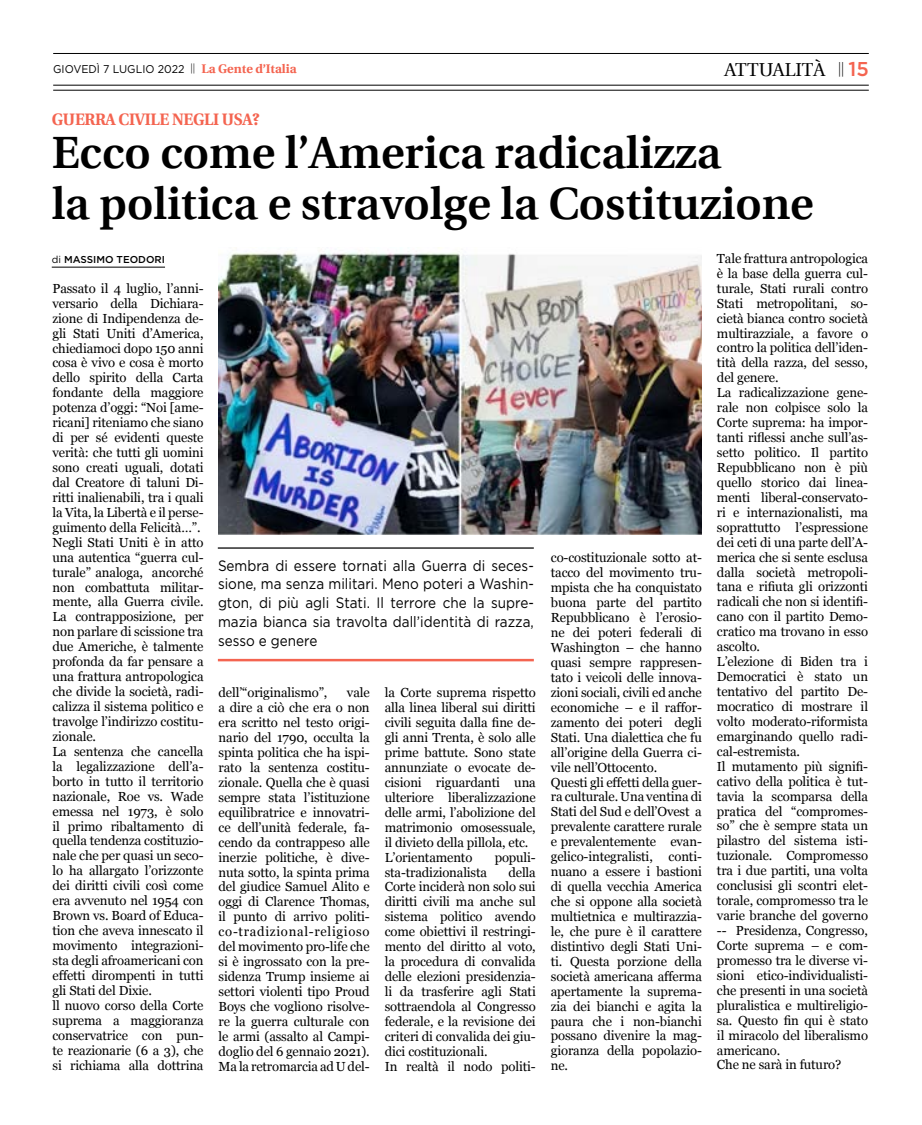
<style>
.page{position:relative;width:922px;height:1125px;background:#fff}
.page>*{position:absolute;margin:0;border:0;box-sizing:border-box;transform-origin:0 0}
.t1{font:600 45.25px/51.2px "Utopia";color:#000}
.t2{font:18.75px "Utopia";color:#000}
.t3{font:700 16.62px "Utopia";letter-spacing:-.02em;color:#f46450;scale:.95 1}
.t4{font:15px/18.8px "Gotham";color:#000;text-align:justify;scale:.9 1}
.t5{font:300 14.62px "Myriad Pro";color:#000}
.t6{font:13.12px/14.9px "Georgia";letter-spacing:-.01em;color:#000}
.t7{font:11.25px "Gotham";color:#000;scale:.95 1}
.t8{font:500 10px "Gotham";color:#000}
.s1{font-family:"Utopia";font-weight:700;font-size:12.5px;color:#f46450}
.s2{font-family:"Gotham";font-weight:500;font-size:20px;color:#f46450}
.s3{font-weight:400}
</style>
<div class="page">
<hr style="left:53px;top:53px;width:815px;height:1px;background:#000">
<hr style="left:53px;top:90px;width:815px;height:1px;background:#000">
<hr style="left:53px;top:85px;width:815px;height:1px;background:#000">
<hr style="left:52px;top:267px;width:113px;height:1px;background:#000">
<img style="left:218px;top:250px;width:483px;height:284px">
<hr style="left:218px;top:547px;width:315px;height:2px;background:#000">
<hr style="left:218px;top:659px;width:315px;height:2px;background:#f46450">
<h2 class="t2" style="left:724px;top:60px;width:102px">ATTUALITÀ</h2>
<p class="t7" style="left:53px;top:62px;width:257px">GIOVEDÌ 7 LUGLIO 2022 <sup>||</sup> <span class="s1">La Gente d’Italia</span></p>
<p class="t5" style="left:837px;top:59px;width:32px">|| <span class="s2">15</span></p>
<p class="t3" style="left:52px;top:110px;width:220px">GUERRA CIVILE NEGLI USA?</p>
<h1 class="t1" style="left:52px;top:127px;width:763px">Ecco come l’America radicalizza<br>la politica e stravolge la Costituzione</h1>
<p class="t8" style="left:52px;top:253px;width:115px"><span class="s3">di</span> MASSIMO TEODORI</p>
<p class="t6" style="left:52px;top:280px;width:152px">Passato il 4 luglio, l’anni&shy;versario della Dichiara&shy;zione di Indipendenza de&shy;gli Stati Uniti d’America, chiediamoci dopo 150 anni cosa è vivo e cosa è morto dello spirito della Carta fondante della maggiore potenza d’oggi: “Noi [ame&shy;ricani] riteniamo che siano di per sé evidenti queste verità: che tutti gli uomini sono creati uguali, dotati dal Creatore di taluni Di&shy;ritti inalienabili, tra i quali la Vita, la Libertà e il perse&shy;guimento della Felicità…”.<br>Negli Stati Uniti è in atto una autentica “guerra cul&shy;turale” analoga, ancorché non combattuta militar&shy;mente, alla Guerra civile.<br>La contrapposizione, per non parlare di scissione tra due Americhe, è talmente profonda da far pensare a una frattura antropologica che divide la società, radi&shy;calizza il sistema politico e travolge l’indirizzo costitu&shy;zionale.<br>La sentenza che cancella la legalizzazione dell’a&shy;borto in tutto il territorio nazionale, Roe vs. Wade emessa nel 1973, è solo il primo ribaltamento di quella tendenza costituzio&shy;nale che per quasi un seco&shy;lo ha allargato l’orizzonte dei diritti civili così come era avvenuto nel 1954 con<br>Brown vs. Board of Educa&shy;tion che aveva innescato il movimento integrazioni&shy;sta degli afroamericani con effetti dirompenti in tutti gli Stati del Dixie.<br>ll nuovo corso della Corte suprema a maggioranza conservatrice con pun&shy;te reazionarie (6 a 3), che si richiama alla dottrina</p>
<p class="t4" style="left:218px;top:556px;width:352px">Sembra di essere tornati alla Guerra di seces&shy;sione, ma senza militari. Meno poteri a Washin&shy;gton, di più agli Stati. Il terrore che la supre&shy;mazia bianca sia travolta dall’identità di razza, sesso e genere</p>
<p class="t6" style="left:218px;top:685px;width:152px;text-align:justify;text-indent:128px">vale a dire a ciò che era o non era scritto nel testo origi&shy;nario del 1790, occulta la spinta politica che ha ispi&shy;rato la sentenza costitu&shy;zionale. Quella che è quasi sempre stata l’istituzione equilibratrice e innovatri&shy;ce dell’unità federale, fa&shy;cendo da contrappeso alle inerzie politiche, è dive&shy;nuta sotto, la spinta prima del giudice Samuel Alito e oggi di Clarence Thomas, il punto di arrivo politi&shy;co-tradizional-religioso del movimento pro-life che si è ingrossato con la pre&shy;sidenza Trump insieme ai settori violenti tipo Proud Boys che vogliono risolve&shy;re la guerra culturale con le armi (assalto al Campi&shy;doglio del 6 gennaio 2021).<br>Ma la retromarcia ad U del-</p>
<p class="t6" style="left:384px;top:685px;width:153px">la Corte suprema rispetto alla linea liberal sui diritti civili seguita dalla fine de&shy;gli anni Trenta, è solo alle prime battute. Sono state annunziate o evocate de&shy;cisioni riguardanti una ulteriore liberalizzazione delle armi, l’abolizione del matrimonio omosessuale, il divieto della pillola, etc.<br>L’orientamento</p>
<p class="t6" style="left:218px;top:685px;width:110px">dell’“originalismo”,</p>
<p class="t6" style="left:494px;top:849px;width:43px">populi-</p>
<p class="t6" style="left:384px;top:864px;width:153px;text-indent:124px">della<br>Corte inciderà non solo sui diritti civili ma anche sul sistema politico avendo come obiettivi il restringi&shy;mento del diritto al voto, la procedura di convalida delle elezioni presidenzia&shy;li da trasferire agli Stati sottraendola al Congresso federale, e la revisione dei criteri di convalida dei giu&shy;dici costituzionali.<br>In realtà il nodo politi-</p>
<p class="t6" style="left:384px;top:864px;width:104px">sta-tradizionalista</p>
<p class="t6" style="left:550px;top:550px;width:152px">co-costituzionale sotto at&shy;tacco del movimento tru&shy;mpista che ha conquistato buona parte del partito<br>Repubblicano è l’erosio&shy;ne dei poteri federali di<br>Washington – che hanno quasi sempre rappresen&shy;tato i veicoli delle innova&shy;zioni sociali, civili ed anche economiche – e il raffor&shy;zamento dei poteri degli<br>Stati. Una dialettica che fu all’origine della Guerra ci&shy;vile nell’Ottocento.<br>Questi gli effetti della guer&shy;ra culturale. Una ventina di<br>Stati del Sud e dell’Ovest a prevalente carattere rurale e prevalentemente evan&shy;gelico-integralisti, conti&shy;nuano a essere i bastioni di quella vecchia America che si oppone alla società multietnica e multirazzia&shy;le, che pure è il carattere distintivo degli Stati Uni&shy;ti. Questa porzione della società americana afferma apertamente la suprema&shy;zia dei bianchi e agita la paura che i non-bianchi possano divenire la mag&shy;gioranza della popolazio&shy;ne.</p>
<p class="t6" style="left:716px;top:250px;width:153px">Tale frattura antropologica è la base della guerra cul&shy;turale, Stati rurali contro<br>Stati metropolitani, so&shy;cietà bianca contro società multirazziale, a favore o contro la politica dell’iden&shy;tità della razza, del sesso, del genere.<br>La radicalizzazione gene&shy;rale non colpisce solo la<br>Corte suprema: ha impor&shy;tanti riflessi anche sull’as&shy;setto politico. Il partito<br>Repubblicano non è più quello storico dai linea&shy;menti liberal-conservato&shy;ri e internazionalisti, ma soprattutto l’espressione dei ceti di una parte dell’A&shy;merica che si sente esclusa dalla società metropoli&shy;tana e rifiuta gli orizzonti radicali che non si identifi&shy;cano con il partito Demo&shy;cratico ma trovano in esso ascolto.<br>L’elezione di Biden tra i<br>Democratici è stato un tentativo del partito De&shy;mocratico di mostrare il volto moderato-riformista emarginando quello radi&shy;cal-estremista.<br>Il mutamento più signifi&shy;cativo della politica è tut&shy;tavia la scomparsa della pratica del “compromes&shy;so” che è sempre stata un pilastro del sistema isti&shy;tuzionale. Compromesso tra i due partiti, una volta conclusisi gli scontri elet&shy;torale, compromesso tra le varie branche del governo -- Presidenza, Congresso,<br>Corte suprema – e com&shy;promesso tra le diverse vi&shy;sioni etico-individualisti&shy;che presenti in una società pluralistica e multireligio&shy;sa. Questo fin qui è stato il miracolo del liberalismo americano.<br>Che ne sarà in futuro?</p>
</div>
